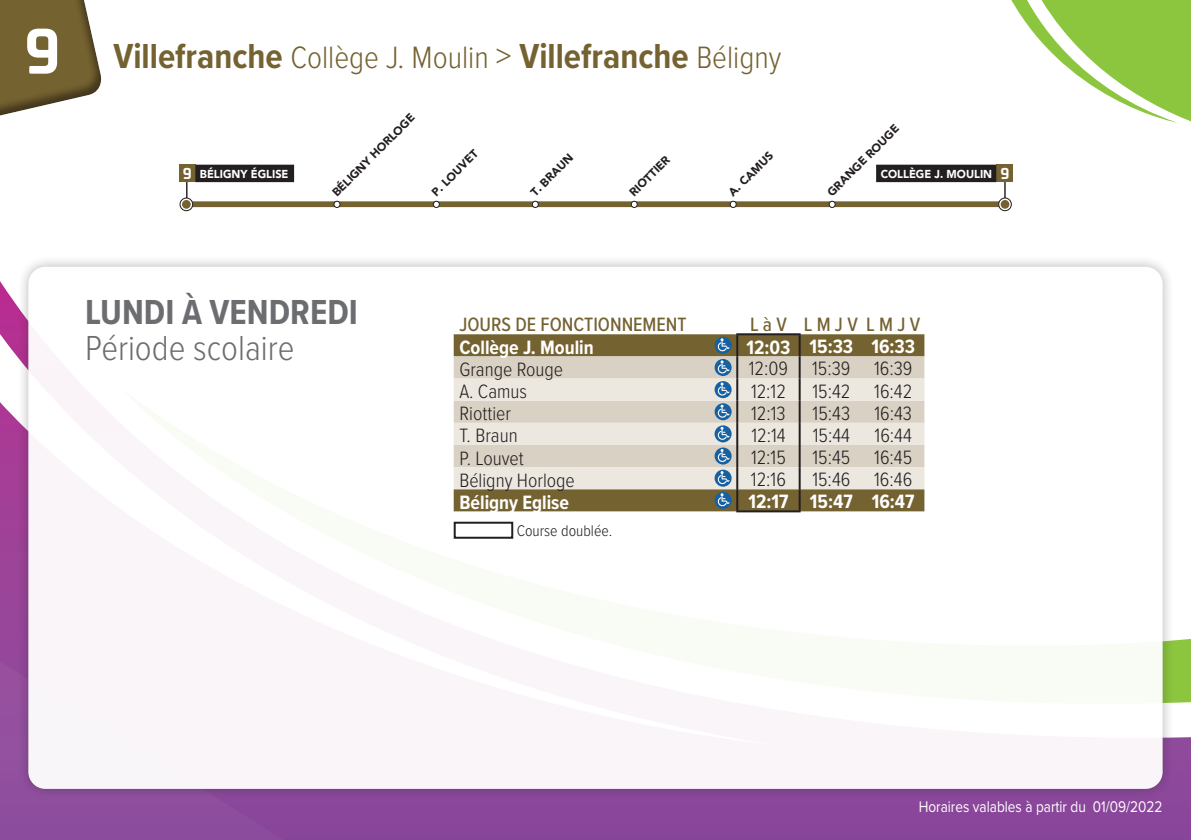
<style>
.page{position:relative;width:1191px;height:840px;background:#fff}
.page>*{position:absolute;margin:0;border:0;box-sizing:border-box;transform-origin:0 0}
.t1{font:700 70px "Rajdhani";color:#fff}
.t2{font:700 36px "Proxima Nova Cond";color:#756231}
.t3{font:300 36px "Proxima Nova Cond";color:#6c6d70}
.t4{font:700 36px "Proxima Nova Cond";color:#6c6d70}
.t5{font:300 20px "Proxima Nova Cond";color:#231f20}
.t6{font:700 20px "Proxima Nova Cond";color:#fff}
.t7{font:500 20px "Proxima Nova Cond";color:#756231}
.t8{font:16px "Proxima Nova";color:#fff;scale:.85 1}
.t9{font:300 16px "Proxima Nova Cond";color:#231f20}
.t10{font:900 11.6px "Avenir";color:#231f20}
.t11{font:900 11.6px "Avenir";color:#fff;scale:.95 1}
.s1{font-weight:300;font-size:32px}
.s2{font-weight:300}
.s3{font-family:"Rajdhani";font-weight:700;font-size:17.2px}
</style>
<div class="page">
<svg style="left:1011px;top:0;width:180px;height:123px"></svg>
<div style="left:702px;top:737px;width:489px;height:102px;background:#89469a"></div>
<svg style="left:0;top:281px;width:16px;height:346px"></svg>
<svg style="left:0;top:627px;width:702px;height:212px;background:#8b489b"></svg>
<svg style="left:1004px;top:182px;width:1px;height:15px"></svg>
<svg style="left:186px;top:182px;width:1px;height:15px"></svg>
<div style="left:187px;top:201px;width:817px;height:6px;background:#756231"></div>
<svg style="left:829px;top:201px;width:6px;height:6px"></svg>
<div style="left:828px;top:201px;width:7px;height:7px;border:1px solid #231f20;border-radius:50%"></div>
<svg style="left:730px;top:201px;width:6px;height:6px"></svg>
<div style="left:730px;top:201px;width:6px;height:7px;border:1px solid #231f20;border-radius:50%"></div>
<svg style="left:631px;top:201px;width:6px;height:6px"></svg>
<div style="left:631px;top:201px;width:6px;height:7px;border:1px solid #231f20;border-radius:50%"></div>
<svg style="left:532px;top:201px;width:6px;height:6px"></svg>
<div style="left:532px;top:201px;width:7px;height:7px;border:1px solid #231f20;border-radius:50%"></div>
<svg style="left:433px;top:201px;width:6px;height:6px"></svg>
<div style="left:433px;top:201px;width:7px;height:7px;border:1px solid #231f20;border-radius:50%"></div>
<svg style="left:334px;top:201px;width:6px;height:6px"></svg>
<div style="left:333px;top:201px;width:7px;height:7px;border:1px solid #231f20;border-radius:50%"></div>
<div style="left:996px;top:164px;width:17px;height:18px;background:#756231"></div>
<div style="left:876px;top:164px;width:120px;height:18px;background:#231f20"></div>
<div style="left:179px;top:164px;width:16px;height:18px;background:#756231"></div>
<div style="left:195px;top:164px;width:99px;height:18px;background:#231f20"></div>
<svg style="left:998px;top:198px;width:13px;height:12px"></svg>
<div style="left:998px;top:197px;width:13px;height:14px;border:1px solid #231f20;border-radius:50%"></div>
<div style="left:1000px;top:200px;width:9px;height:8px;background:#756231;border-radius:50%"></div>
<svg style="left:180px;top:198px;width:13px;height:12px"></svg>
<div style="left:179px;top:197px;width:14px;height:14px;border:1px solid #231f20;border-radius:50%"></div>
<div style="left:182px;top:200px;width:9px;height:8px;background:#756231;border-radius:50%"></div>
<div style="left:16px;top:254px;width:1158px;height:546px;background:#231f20;opacity:.35"></div>
<div style="left:28px;top:266px;width:1134px;height:522px;background:#fff;border-radius:17px"></div>
<div style="left:0;top:0;width:102px;height:120px;background:#231f20;opacity:.5"></div>
<div style="left:454px;top:334px;width:470px;height:177px;background:#756231"></div>
<div style="left:454px;top:356px;width:470px;height:22px;background:#d9d2c4"></div>
<svg style="left:454px;top:378px;width:470px;height:111px;background:#e3ded3"></svg>
<hr style="left:736px;top:333px;width:64px;height:2px;background:#231f20">
<hr style="left:736px;top:335px;width:2px;height:21px;background:#231f20">
<hr style="left:798px;top:335px;width:2px;height:21px;background:#231f20">
<hr style="left:736px;top:356px;width:2px;height:22px;background:#231f20">
<hr style="left:798px;top:356px;width:2px;height:22px;background:#231f20">
<hr style="left:736px;top:378px;width:2px;height:22px;background:#231f20">
<hr style="left:798px;top:378px;width:2px;height:22px;background:#231f20">
<hr style="left:736px;top:400px;width:2px;height:22px;background:#231f20">
<hr style="left:798px;top:400px;width:2px;height:22px;background:#231f20">
<hr style="left:736px;top:422px;width:2px;height:22px;background:#231f20">
<hr style="left:798px;top:422px;width:2px;height:22px;background:#231f20">
<hr style="left:736px;top:444px;width:2px;height:23px;background:#231f20">
<hr style="left:798px;top:444px;width:2px;height:23px;background:#231f20">
<hr style="left:736px;top:467px;width:2px;height:22px;background:#231f20">
<hr style="left:798px;top:467px;width:2px;height:22px;background:#231f20">
<hr style="left:736px;top:489px;width:2px;height:21px;background:#231f20">
<hr style="left:798px;top:489px;width:2px;height:21px;background:#231f20">
<hr style="left:736px;top:510px;width:64px;height:2px;background:#231f20">
<svg style="left:714px;top:336px;width:17px;height:17px"></svg>
<svg style="left:718px;top:338px;width:11px;height:13px"></svg>
<svg style="left:714px;top:359px;width:17px;height:17px"></svg>
<svg style="left:718px;top:360px;width:11px;height:13px"></svg>
<svg style="left:714px;top:381px;width:17px;height:17px"></svg>
<svg style="left:718px;top:382px;width:11px;height:13px"></svg>
<svg style="left:714px;top:403px;width:17px;height:17px"></svg>
<svg style="left:718px;top:404px;width:11px;height:13px"></svg>
<svg style="left:714px;top:425px;width:17px;height:17px"></svg>
<svg style="left:718px;top:426px;width:11px;height:13px"></svg>
<svg style="left:714px;top:447px;width:17px;height:17px"></svg>
<svg style="left:718px;top:448px;width:11px;height:13px"></svg>
<svg style="left:714px;top:469px;width:17px;height:17px"></svg>
<svg style="left:718px;top:471px;width:11px;height:13px"></svg>
<svg style="left:714px;top:491px;width:17px;height:17px"></svg>
<svg style="left:718px;top:493px;width:11px;height:13px"></svg>
<div style="left:454px;top:521px;width:59px;height:17px;border:2px solid #231f20"></div>
<p class="t1" style="left:24px;top:9px;width:38px">9</p>
<p class="t2" style="left:113px;top:30px;width:669px">Villefranche <span class="s1">Collège J. Moulin</span> <span class="s2">&gt;</span> Villefranche <span class="s1">Béligny</span></p>
<p class="t10" style="left:327px;top:187px;width:113px;rotate:-45deg">BÉLIGNY HORLOGE</p>
<p class="t10" style="left:822px;top:187px;width:97px;rotate:-45deg">GRANGE ROUGE</p>
<p class="t10" style="left:426px;top:187px;width:62px;rotate:-45deg">P. LOUVET</p>
<p class="t10" style="left:525px;top:187px;width:56px;rotate:-45deg">T. BRAUN</p>
<p class="t10" style="left:624px;top:187px;width:53px;rotate:-45deg">RIOTTIER</p>
<p class="t10" style="left:723px;top:187px;width:59px;rotate:-45deg">A. CAMUS</p>
<p class="t11" style="left:183px;top:164px;width:113px"><span class="s3">9</span> BÉLIGNY ÉGLISE</p>
<p class="t11" style="left:880px;top:164px;width:137px">COLLÈGE J. MOULIN <span class="s3">9</span></p>
<p class="t4" style="left:85px;top:285px;width:274px">LUNDI À VENDREDI</p>
<p class="t3" style="left:85px;top:321px;width:211px">Période scolaire</p>
<p class="t7" style="left:459px;top:309px;width:229px">JOURS DE FONCTIONNEMENT</p>
<p class="t7" style="left:750px;top:309px;width:38px">L à V</p>
<p class="t7" style="left:804px;top:309px;width:118px">L M J V L M J V</p>
<p class="t6" style="left:459px;top:332px;width:136px">Collège J. Moulin</p>
<p class="t6" style="left:746px;top:332px;width:46px">12:03</p>
<p class="t6" style="left:809px;top:331px;width:45px">15:33</p>
<p class="t6" style="left:871px;top:331px;width:45px">16:33</p>
<p class="t5" style="left:459px;top:354px;width:105px">Grange Rouge</p>
<p class="t5" style="left:749px;top:354px;width:41px">12:09</p>
<p class="t5" style="left:812px;top:354px;width:40px">15:39</p>
<p class="t5" style="left:874px;top:354px;width:40px">16:39</p>
<p class="t5" style="left:459px;top:376px;width:69px">A. Camus</p>
<p class="t5" style="left:751px;top:376px;width:36px">12:12</p>
<p class="t5" style="left:812px;top:376px;width:39px">15:42</p>
<p class="t5" style="left:874px;top:376px;width:39px">16:42</p>
<p class="t5" style="left:459px;top:398px;width:53px">Riottier</p>
<p class="t5" style="left:751px;top:398px;width:36px">12:13</p>
<p class="t5" style="left:812px;top:398px;width:39px">15:43</p>
<p class="t5" style="left:874px;top:398px;width:39px">16:43</p>
<p class="t5" style="left:459px;top:421px;width:60px">T. Braun</p>
<p class="t5" style="left:751px;top:420px;width:36px">12:14</p>
<p class="t5" style="left:812px;top:420px;width:39px">15:44</p>
<p class="t5" style="left:874px;top:420px;width:39px">16:44</p>
<p class="t5" style="left:459px;top:443px;width:66px">P. Louvet</p>
<p class="t5" style="left:751px;top:442px;width:36px">12:15</p>
<p class="t5" style="left:812px;top:442px;width:39px">15:45</p>
<p class="t5" style="left:874px;top:442px;width:39px">16:45</p>
<p class="t5" style="left:459px;top:465px;width:117px">Béligny Horloge</p>
<p class="t5" style="left:751px;top:464px;width:36px">12:16</p>
<p class="t5" style="left:812px;top:464px;width:39px">15:46</p>
<p class="t5" style="left:874px;top:464px;width:40px">16:46</p>
<p class="t6" style="left:459px;top:487px;width:111px">Béligny Eglise</p>
<p class="t6" style="left:748px;top:486px;width:41px">12:17</p>
<p class="t6" style="left:810px;top:486px;width:44px">15:47</p>
<p class="t6" style="left:872px;top:486px;width:44px">16:47</p>
<p class="t9" style="left:517px;top:518px;width:97px">Course doublée.</p>
<p class="t8" style="left:918px;top:793px;width:288px">Horaires valables à partir du 01/09/2022</p>
</div>
